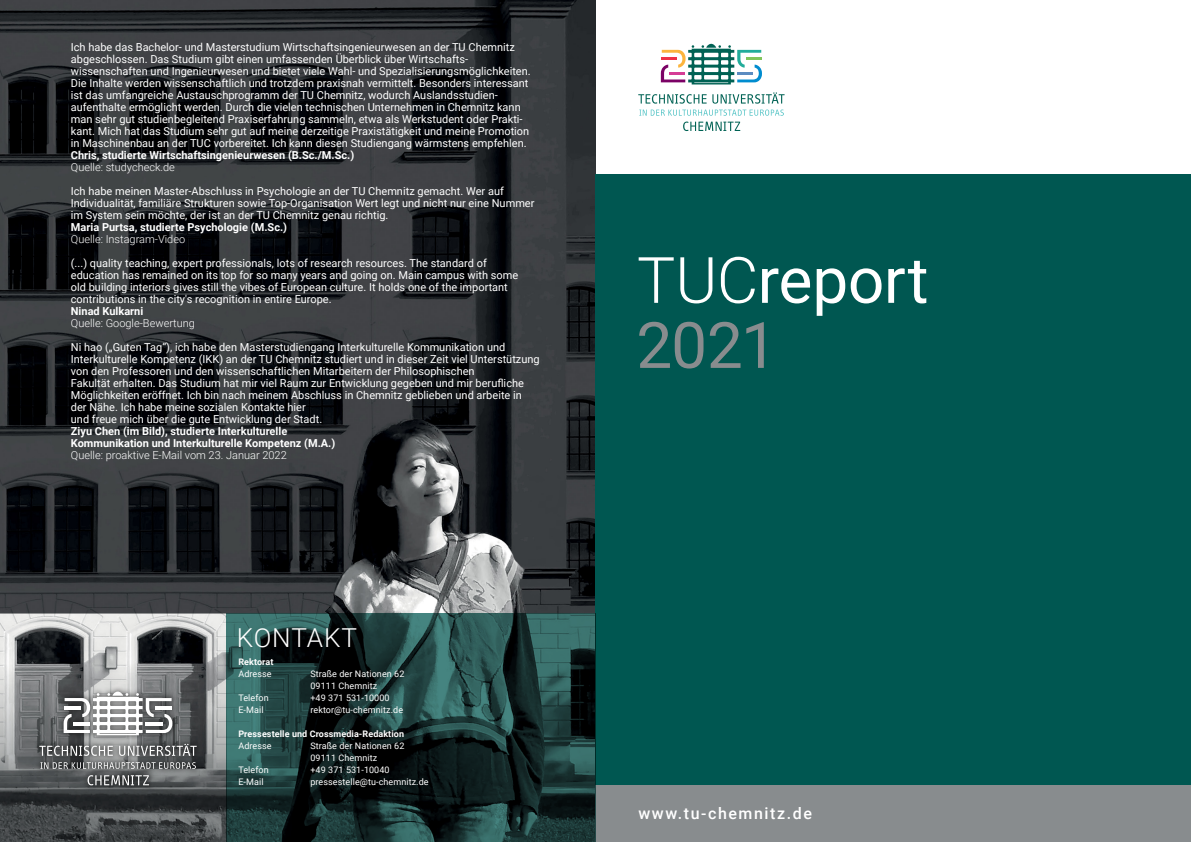
<style>
.page{position:relative;width:1191px;height:842px;background:#fff}
.page>*{position:absolute;margin:0;border:0;box-sizing:border-box;transform-origin:0 0}
.Inhaltsverzeichnis{font:64px "Roboto";letter-spacing:-.005em;color:#fff}
.Inhaltsverzeichnis-2{font:64px "Roboto";color:#888c8e}
.Zwischenüberschrift{font:300 26.1px "Roboto";letter-spacing:.03em;color:#fff}
.Fließtext{font:500 16px "Roboto";letter-spacing:.1em;color:#fff}
.Fließtext_am_Raster{font:11px/12px "Roboto";color:#fff}
.Fließtext_am_Raster-2{font:700 11px/12px "Roboto";color:#fff}
.Fließtext_am_Raster-3{font:300 11px "Roboto";color:#fff}
.Fließtext-2{font:9px "Roboto";letter-spacing:.01em;color:#fff}
.Fließtext-3{font:700 9px "Roboto";letter-spacing:.01em;color:#fff}
.s1{font-weight:300}
</style>
<div class="page">
<img style="left:0;top:0;width:595px;height:630px">
<div style="left:595px;top:174px;width:596px;height:612px;background:#005751"></div>
<div style="left:595px;top:785px;width:596px;height:57px;background:#888c8e"></div>
<svg style="left:0;top:630px;width:226px;height:212px;background:#656769"></svg>
<svg style="left:226px;top:613px;width:369px;height:229px;background:#1c3735"></svg>
<svg style="left:638px;top:92px;width:146px;height:12px"></svg>
<svg style="left:639px;top:110px;width:145px;height:6px"></svg>
<svg style="left:661px;top:44px;width:101px;height:40px"></svg>
<svg style="left:683px;top:122px;width:57px;height:9px"></svg>
<div style="left:34px;top:686px;width:168px;height:105px;background:#000;opacity:.53"></div>
<svg style="left:39px;top:744px;width:158px;height:12px;background:#828484"></svg>
<svg style="left:88px;top:775px;width:61px;height:10px"></svg>
<svg style="left:40px;top:762px;width:156px;height:7px"></svg>
<svg style="left:64px;top:691px;width:108px;height:44px"></svg>
<p class="Fließtext_am_Raster" style="left:71px;top:41px;width:461px">Ich habe das Bachelor- und Masterstudium Wirtschaftsingenieurwesen an der TU Chemnitz abgeschlossen. Das Studium gibt einen umfassenden Überblick über Wirtschafts&shy;wissenschaften und Ingenieurwesen und bietet viele Wahl- und Spezialisierungsmöglichkeiten.<br>Die Inhalte werden wissenschaftlich und trotzdem praxisnah vermittelt. Besonders interessant ist das umfangreiche Austauschprogramm der TU Chemnitz, wodurch Auslandsstudien&shy;aufenthalte ermöglicht werden. Durch die vielen technischen Unternehmen in Chemnitz kann man sehr gut studienbegleitend Praxiserfahrung sammeln, etwa als Werkstudent oder Prakti&shy;kant. Mich hat das Studium sehr gut auf meine derzeitige Praxistätigkeit und meine Promotion in Maschinenbau an der TUC vorbereitet. Ich kann diesen Studiengang wärmstens empfehlen.</p>
<p class="Fließtext_am_Raster-2" style="left:71px;top:149px;width:285px">Chris, studierte Wirtschaftsingenieurwesen (B.Sc./M.Sc.)</p>
<p class="Fließtext_am_Raster-3" style="left:71px;top:160px;width:106px">Quelle: studycheck.de</p>
<p class="Fließtext_am_Raster" style="left:71px;top:185px;width:465px">Ich habe meinen Master-Abschluss in Psychologie an der TU Chemnitz gemacht. Wer auf<br>Individualität, familiäre Strukturen sowie Top-Organisation Wert legt und nicht nur eine Nummer im System sein möchte, der ist an der TU Chemnitz genau richtig.</p>
<p class="Fließtext_am_Raster-2" style="left:71px;top:221px;width:218px">Maria Purtsa, studierte Psychologie (M.Sc.)</p>
<p class="Fließtext_am_Raster-3" style="left:71px;top:232px;width:116px">Quelle: Instagram-Video</p>
<p class="Fließtext_am_Raster" style="left:71px;top:257px;width:417px">(...) quality teaching, expert professionals, lots of research resources. The standard of</p>
<p class="Fließtext_am_Raster" style="left:71px;top:269px;width:449px">education has remained on its top for so many years and going on. Main campus with some old building interiors gives still the vibes of European culture. It holds one of the important contributions in the city's recognition in entire Europe.</p>
<p class="Fließtext_am_Raster-2" style="left:71px;top:305px;width:74px">Ninad Kulkarni</p>
<p class="Fließtext_am_Raster-3" style="left:71px;top:316px;width:126px">Quelle: Google-Bewertung</p>
<p class="Fließtext_am_Raster" style="left:71px;top:341px;width:470px">Ni hao („Guten Tag“), ich habe den Masterstudiengang Interkulturelle Kommunikation und Interkulturelle Kompetenz (IKK) an der TU Chemnitz studiert und in dieser Zeit viel Unterstützung von den Professoren und den wissenschaftlichen Mitarbeitern der Philosophischen<br>Fakultät erhalten. Das Studium hat mir viel Raum zur Entwicklung gegeben und mir berufliche Möglichkeiten eröffnet. Ich bin nach meinem Abschluss in Chemnitz geblieben und arbeite in der Nähe. Ich habe meine sozialen Kontakte hier<br>und freue mich über die gute Entwicklung der Stadt.</p>
<p class="Fließtext_am_Raster-2" style="left:71px;top:425px;width:266px">Ziyu Chen (im Bild), studierte Interkulturelle<br>Kommunikation und Interkulturelle Kompetenz (M.A.)</p>
<p class="Fließtext_am_Raster-3" style="left:71px;top:448px;width:217px">Quelle: proaktive E-Mail vom 23. Januar 2022</p>
<p class="Zwischenüberschrift" style="left:237px;top:619px;width:122px">KONTAKT</p>
<p class="Fließtext-3" style="left:238px;top:655px;width:37px">Rektorat</p>
<p class="Fließtext-2" style="left:238px;top:667px;width:35px">Adresse</p>
<p class="Fließtext-2" style="left:310px;top:667px;width:96px">Straße der Nationen 62</p>
<p class="Fließtext-2" style="left:310px;top:679px;width:68px">09111 Chemnitz</p>
<p class="Fließtext-2" style="left:238px;top:691px;width:32px">Telefon</p>
<p class="Fließtext-2" style="left:310px;top:691px;width:81px">+49 371 531-10000</p>
<p class="Fließtext-2" style="left:238px;top:703px;width:27px">E-Mail</p>
<p class="Fließtext-2" style="left:310px;top:703px;width:94px">rektor@tu-chemnitz.de</p>
<p class="Fließtext-3" style="left:238px;top:727px;width:167px">Pressestelle und Crossmedia-Redaktion</p>
<p class="Fließtext-2" style="left:238px;top:739px;width:35px">Adresse</p>
<p class="Fließtext-2" style="left:310px;top:739px;width:96px">Straße der Nationen 62</p>
<p class="Fließtext-2" style="left:310px;top:751px;width:68px">09111 Chemnitz</p>
<p class="Fließtext-2" style="left:238px;top:763px;width:32px">Telefon</p>
<p class="Fließtext-2" style="left:310px;top:763px;width:81px">+49 371 531-10040</p>
<p class="Fließtext-2" style="left:238px;top:775px;width:27px">E-Mail</p>
<p class="Fließtext-2" style="left:310px;top:775px;width:120px">pressestelle@tu-chemnitz.de</p>
<p class="Inhaltsverzeichnis" style="left:637px;top:235px;width:293px"><span class="s1">TUC</span>report</p>
<p class="Inhaltsverzeichnis-2" style="left:636px;top:300px;width:142px">2021</p>
<p class="Fließtext" style="left:638px;top:802px;width:175px">www.tu-chemnitz.de</p>
</div>
